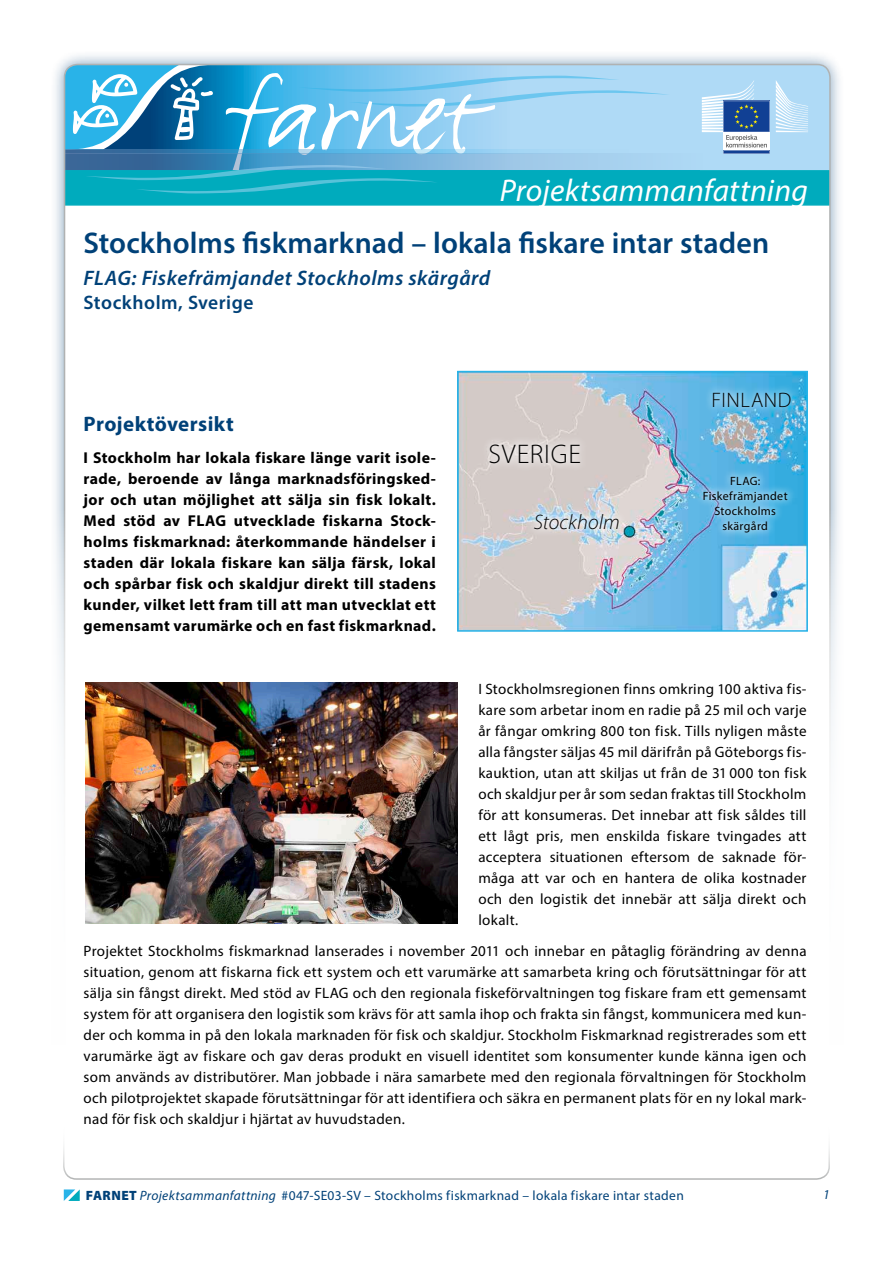
<style>
.page{position:relative;width:893px;height:1263px;background:#fff}
.page>*{position:absolute;margin:0;border:0;box-sizing:border-box;transform-origin:0 0}
.t1{font:italic 31.5px "Myriad Pro";letter-spacing:.01em;color:#fff}
.t2{font:600 30px "Myriad Pro";color:#004178}
.t3{font:300 27px "Myriad Pro";letter-spacing:.03em;color:#000}
.t4{font:italic 600 21px "Myriad Pro";letter-spacing:.025em;color:#004178}
.t5{font:700 21px "Myriad Pro";letter-spacing:.02em;color:#004178}
.t6{font:italic 300 21px "Myriad Pro";letter-spacing:.005em;color:#000}
.t7{font:300 21px "Myriad Pro";letter-spacing:.025em;color:#000}
.t8{font:600 19.5px "Myriad Pro";letter-spacing:.025em;color:#004178}
.t9{font:700 15.75px/21px "Myriad Pro";letter-spacing:.025em;color:#000;text-align:justify}
.t10{font:15px/21px "Myriad Pro";letter-spacing:.02em;color:#000;text-align:justify}
.t11{font:13.5px "Myriad Pro";letter-spacing:.025em;color:#004178}
.t12{font:italic 13.5px "Myriad Pro";color:#004178}
.t13{font:12px/15px "Myriad Pro";letter-spacing:.025em;color:#000;text-align:center}
.s1{font-weight:900}
.s2{font-style:italic}
</style>
<div class="page">
<div style="left:49px;top:49px;width:796px;height:1166px;background:#004178;opacity:.5"></div>
<div style="left:65px;top:65px;width:765px;height:1135px;background:#fff;border-radius:13px"></div>
<div style="left:670px;top:65px;width:160px;height:105px;background:#afdaf6"></div>
<div style="left:65px;top:154px;width:638px;height:17px;background:#add8f4"></div>
<hr style="left:65px;top:150px;width:638px;height:4px;background:#afdaf6">
<div style="left:65px;top:170px;width:765px;height:36px;background:#00abbd;border:2px solid #00abbd"></div>
<div style="left:0;top:510px;width:893px;height:753px;background:#fff"></div>
<svg style="left:65px;top:65px;width:605px;height:132px"></svg>
<svg style="left:63px;top:1147px;width:767px;height:33px"></svg>
<svg style="left:64px;top:1189px;width:16px;height:12px"></svg>
<img style="left:85px;top:682px;width:372px;height:242px">
<img style="left:460px;top:374px;width:345px;height:255px">
<div style="left:457px;top:371px;width:351px;height:261px;border:2px solid #29b3e8"></div>
<div style="left:694px;top:467px;width:102px;height:74px;background:#fff;opacity:.5"></div>
<div style="left:481px;top:435px;width:108px;height:37px;background:#fff;opacity:.8"></div>
<div style="left:526px;top:505px;width:101px;height:32px;background:#fff;opacity:.8"></div>
<div style="left:704px;top:383px;width:96px;height:33px;background:#fff;opacity:.5"></div>
<svg style="left:776px;top:80px;width:32px;height:52px;background:#c4e3f8"></svg>
<svg style="left:702px;top:80px;width:68px;height:74px"></svg>
<h1 class="t1" style="left:500px;top:171px;width:310px">Projektsammanfattning</h1>
<h2 class="t2" style="left:84px;top:223px;width:687px">Stockholms fiskmarknad – lokala fiskare intar staden</h2>
<h3 class="t4" style="left:84px;top:265px;width:408px">FLAG: Fiskefrämjandet Stockholms skärgård</h3>
<h3 class="t8" style="left:84px;top:290px;width:171px">Stockholm, Sverige</h3>
<h3 class="t5" style="left:84px;top:410px;width:152px">Projektöversikt</h3>
<p class="t9" style="left:84px;top:446px;width:354px">I Stockholm har lokala fiskare länge varit isole&shy;rade, beroende av långa marknadsföringsked&shy;jor och utan möjlighet att sälja sin fisk lokalt.<br>Med stöd av FLAG utvecklade fiskarna Stock&shy;holms fiskmarknad: återkommande händelser i staden där lokala fiskare kan sälja färsk, lokal och spårbar fisk och skaldjur direkt till stadens kunder, vilket lett fram till att man utvecklat ett gemensamt varumärke och en fast fiskmarknad.</p>
<h3 class="t3" style="left:488px;top:437px;width:94px">SVERIGE</h3>
<h3 class="t6" style="left:534px;top:509px;width:88px">Stockholm</h3>
<h3 class="t7" style="left:712px;top:388px;width:81px">FINLAND</h3>
<p class="t13" style="left:703px;top:473px;width:86px">FLAG:<br>Fiskefrämjandet<br>Stockholms skärgård</p>
<p class="t10" style="left:478px;top:678px;width:330px">I Stockholmsregionen finns omkring 100 aktiva fis&shy;kare som arbetar inom en radie på 25 mil och varje år fångar omkring 800 ton fisk. Tills nyligen måste alla fångster säljas 45 mil därifrån på Göteborgs fis&shy;kauktion, utan att skiljas ut från de 31 000 ton fisk och skaldjur per år som sedan fraktas till Stockholm för att konsumeras. Det innebar att fisk såldes till ett lågt pris, men enskilda fiskare tvingades att acceptera situationen eftersom de saknade för&shy;måga att var och en hantera de olika kostnader och den logistik det innebär att sälja direkt och lokalt.</p>
<p class="t10" style="left:84px;top:940px;width:724px">Projektet Stockholms fiskmarknad lanserades i november 2011 och innebar en påtaglig förändring av denna situation, genom att fiskarna fick ett system och ett varumärke att samarbeta kring och förutsättningar för att sälja sin fångst direkt. Med stöd av FLAG och den regionala fiskeförvaltningen tog fiskare fram ett gemensamt system för att organisera den logistik som krävs för att samla ihop och frakta sin fångst, kommunicera med kun&shy;der och komma in på den lokala marknaden för fisk och skaldjur. Stockholm Fiskmarknad registrerades som ett varumärke ägt av fiskare och gav deras produkt en visuell identitet som konsumenter kunde känna igen och som används av distributörer. Man jobbade i nära samarbete med den regionala förvaltningen för Stockholm och pilotprojektet skapade förutsättningar för att identifiera och säkra en permanent plats för en ny lokal mark&shy;nad för fisk och skaldjur i hjärtat av huvudstaden.</p>
<p class="t11" style="left:86px;top:1187px;width:599px"><span class="s1">FARNET</span> <span class="s2">Projektsammanfattning</span> #047-SE03-SV – Stockholms fiskmarknad – lokala fiskare intar staden</p>
<p class="t12" style="left:823px;top:1186px;width:8px">1</p>
</div>
